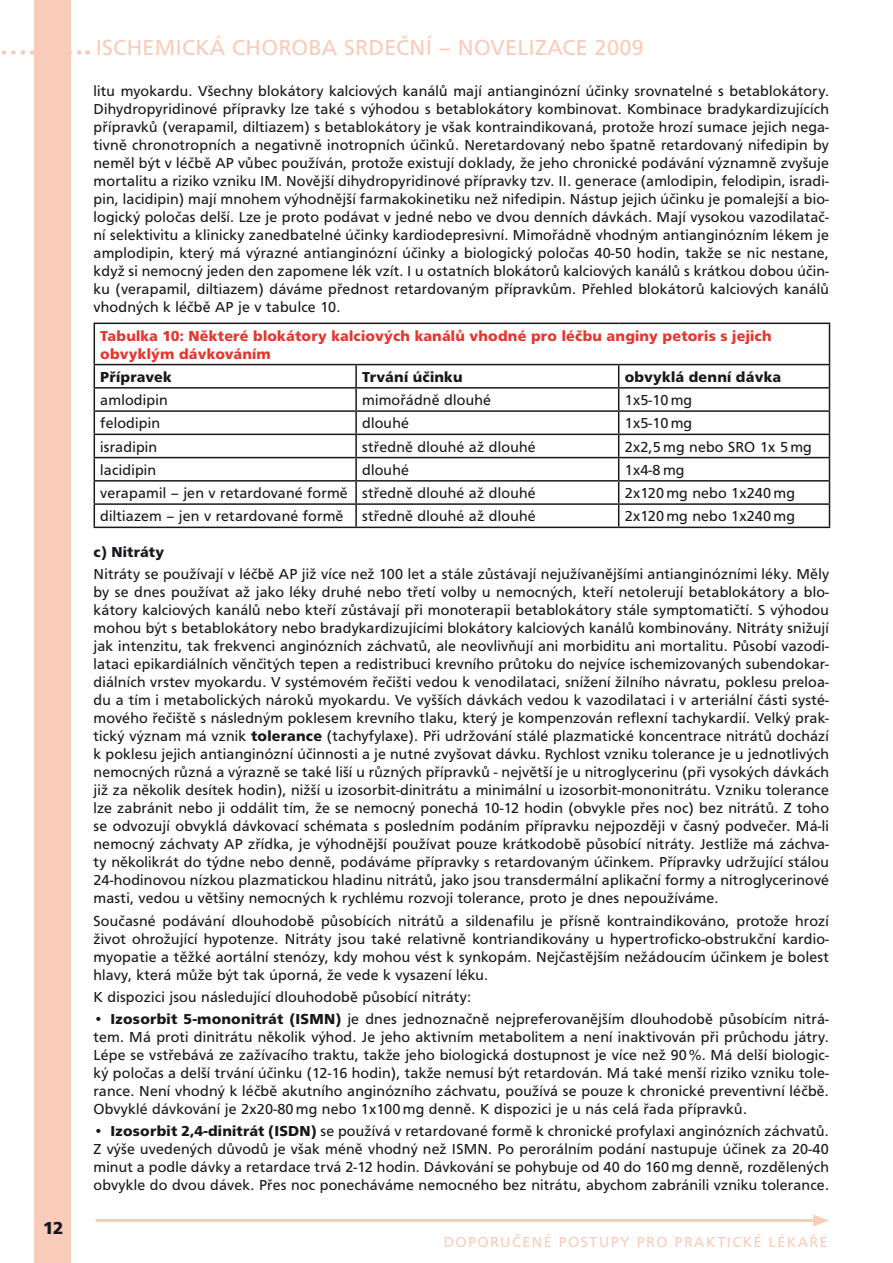
<style>
.page{position:relative;width:893px;height:1263px;background:#fff}
.page>*{position:absolute;margin:0;border:0;box-sizing:border-box;transform-origin:0 0}
.t1{font:22.5px "Frutus TEE";letter-spacing:.015em;color:#f9ccb9}
.t2{font:700 18px "Frutus TEE";color:#1a171c}
.t3{font:15px/18px "Frutus TEE";letter-spacing:.015em;color:#1a171c;text-align:justify}
.t4{font:700 15px/18px "Frutus TEE";letter-spacing:.015em;color:#e5352c}
.t5{font:700 15px "Frutus TEE";letter-spacing:.015em;color:#1a171c}
.t6{font:15px "Frutus TEE";letter-spacing:.1em;color:#f9ccb9}
.s1{font-weight:700}
</style>
<div class="page">
<hr style="left:96px;top:1219px;width:723px;height:3px;background:#f9ccb9">
<svg style="left:813px;top:1214px;width:16px;height:12px"></svg>
<svg style="left:1px;top:50px;width:87px;height:5px"></svg>
<div style="left:34px;top:0;width:37px;height:1263px;background:#f9ccb9"></div>
<hr style="left:94px;top:323px;width:262px;height:1px;background:#1a171c">
<hr style="left:94px;top:324px;width:1px;height:40px;background:#1a171c">
<hr style="left:356px;top:323px;width:263px;height:1px;background:#1a171c">
<hr style="left:619px;top:323px;width:211px;height:1px;background:#1a171c">
<hr style="left:829px;top:324px;width:1px;height:40px;background:#1a171c">
<hr style="left:94px;top:364px;width:262px;height:1px;background:#1a171c">
<hr style="left:356px;top:364px;width:263px;height:1px;background:#1a171c">
<hr style="left:355px;top:365px;width:2px;height:22px;background:#1a171c">
<hr style="left:619px;top:364px;width:211px;height:1px;background:#1a171c">
<hr style="left:94px;top:387px;width:262px;height:2px;background:#1a171c">
<hr style="left:356px;top:387px;width:263px;height:2px;background:#1a171c">
<hr style="left:355px;top:389px;width:2px;height:21px;background:#1a171c">
<hr style="left:619px;top:387px;width:211px;height:2px;background:#1a171c">
<hr style="left:94px;top:410px;width:262px;height:2px;background:#1a171c">
<hr style="left:356px;top:410px;width:263px;height:2px;background:#1a171c">
<hr style="left:355px;top:412px;width:2px;height:22px;background:#1a171c">
<hr style="left:619px;top:410px;width:211px;height:2px;background:#1a171c">
<hr style="left:94px;top:434px;width:262px;height:1px;background:#1a171c">
<hr style="left:356px;top:434px;width:263px;height:1px;background:#1a171c">
<hr style="left:355px;top:435px;width:2px;height:22px;background:#1a171c">
<hr style="left:619px;top:434px;width:211px;height:1px;background:#1a171c">
<hr style="left:94px;top:457px;width:262px;height:1px;background:#1a171c">
<hr style="left:356px;top:457px;width:263px;height:1px;background:#1a171c">
<hr style="left:355px;top:458px;width:2px;height:22px;background:#1a171c">
<hr style="left:619px;top:457px;width:211px;height:1px;background:#1a171c">
<hr style="left:94px;top:480px;width:262px;height:2px;background:#1a171c">
<hr style="left:356px;top:480px;width:263px;height:2px;background:#1a171c">
<hr style="left:355px;top:482px;width:2px;height:21px;background:#1a171c">
<hr style="left:619px;top:480px;width:211px;height:2px;background:#1a171c">
<hr style="left:94px;top:503px;width:262px;height:2px;background:#1a171c">
<svg style="left:94px;top:365px;width:1px;height:162px"></svg>
<hr style="left:356px;top:503px;width:263px;height:2px;background:#1a171c">
<hr style="left:355px;top:505px;width:2px;height:22px;background:#1a171c">
<hr style="left:619px;top:503px;width:211px;height:2px;background:#1a171c">
<svg style="left:618px;top:365px;width:1px;height:162px"></svg>
<svg style="left:829px;top:365px;width:1px;height:162px"></svg>
<hr style="left:94px;top:527px;width:262px;height:1px;background:#1a171c">
<hr style="left:356px;top:527px;width:263px;height:1px;background:#1a171c">
<hr style="left:619px;top:527px;width:211px;height:1px;background:#1a171c">
<p class="t2" style="left:43px;top:1217px;width:22px">12</p>
<h1 class="t1" style="left:96px;top:35px;width:550px">ISchemi cká choroba srdeční – novelizace 2009</h1>
<p class="t3" style="left:94px;top:82px;width:737px">litu myokardu. Všechny blokátory kalciových kanálů mají antianginózní účinky srovnatelné s betablokátory.<br>Dihydropyridinové přípravky lze také s výhodou s betablokátory kombinovat. Kombinace bradykardizujících přípravků (verapamil, diltiazem) s betablokátory je však kontraindikovaná, protože hrozí sumace jejich nega&shy;tivně chronotropních a negativně inotropních účinků. N eretardovaný nebo špatně retardovaný nifedipin by neměl být v léčbě AP vůbec používán, protože existují doklady, že jeho chronické podávání významně zvyšuje mortalitu a riziko vzniku IM . Novější dihydropyridinové přípravky tzv. II. generace (amlodipin, felodipin, isradi&shy;pin, lacidipin) mají mnohem výhodnější farmakokinetiku než nifedipin. Nástup jejich účinku je pomalejší a bio&shy;logický poločas delší. Lze je proto podávat v jedné nebo ve dvou denních dávkách. M ají vysokou vazodilatač&shy;ní selektivitu a klinicky zanedbatelné účinky kardiodepresivní. M imořádně vhodným antianginózním lékem je amplodipin, který má výrazné antianginózní účinky a biologický poločas 40-50 hodin, takže se nic nestane, když si nemocný jeden den zapomene lék vzít. I u ostatních blokátorů kalciových kanálů s krátkou dobou účin&shy;ku (verapamil, diltiazem) dáváme přednost retardovaným přípravkům. Přehled blokátorů kalciových kanálů vhodných k léčbě AP je v tabulce 10.</p>
<p class="t4" style="left:100px;top:327px;width:673px">Tabulka 10: Některé blokátory kalciových kanálů vhodné pro léčbu anginy petoris s jejich obvyklým dávkováním</p>
<p class="t5" style="left:100px;top:368px;width:73px">Přípravek</p>
<p class="t5" style="left:362px;top:368px;width:102px">Trvání účinku</p>
<p class="t5" style="left:625px;top:368px;width:158px">obvyklá denní dávka</p>
<p class="t3" style="left:100px;top:391px;width:69px">amlodipin</p>
<p class="t3" style="left:362px;top:391px;width:130px">mimořádně dlouhé</p>
<p class="t3" style="left:625px;top:391px;width:69px">1x5-10 mg</p>
<p class="t3" style="left:100px;top:414px;width:61px">felodipin</p>
<p class="t3" style="left:362px;top:414px;width:48px">dlouhé</p>
<p class="t3" style="left:625px;top:414px;width:69px">1x5-10 mg</p>
<p class="t3" style="left:100px;top:438px;width:58px">isradipin</p>
<p class="t3" style="left:362px;top:438px;width:175px">středně dlouhé až dlouhé</p>
<p class="t3" style="left:625px;top:438px;width:189px">2x2,5 mg nebo SRO 1x 5 mg</p>
<p class="t3" style="left:100px;top:461px;width:57px">lacidipin</p>
<p class="t3" style="left:362px;top:461px;width:48px">dlouhé</p>
<p class="t3" style="left:625px;top:461px;width:61px">1x4-8 mg</p>
<p class="t3" style="left:100px;top:484px;width:437px">verapamil – jen v retardované formě středně dlouhé až dlouhé</p>
<p class="t3" style="left:625px;top:484px;width:172px">2x120 mg nebo 1x240 mg</p>
<p class="t3" style="left:100px;top:507px;width:245px">diltiazem – jen v retardované formě</p>
<p class="t3" style="left:362px;top:507px;width:175px">středně dlouhé až dlouhé</p>
<p class="t3" style="left:625px;top:507px;width:172px">2x120 mg nebo 1x240 mg</p>
<p class="t5" style="left:94px;top:543px;width:72px">c) Nitráty</p>
<p class="t3" style="left:94px;top:565px;width:737px">N itráty se používají v léčbě AP již více než 100 let a stále zůstávají nejužívanějšími antianginózními léky. Měly by se dnes používat až jako léky druhé nebo třetí volby u nemocných, kteří netolerují betablokátory a blo&shy;kátory kalciových kanálů nebo kteří zůstávají při monoterapii betablokátory stále symptomatičtí. S výhodou mohou být s betablokátory nebo bradykardizujícími blokátory kalciových kanálů kombinovány. N itráty snižují jak intenzitu, tak frekvenci anginózních záchvatů, ale neovlivňují ani morbiditu ani mortalitu. Působí vazodi&shy;lataci epikardiálních věnčitých tepen a redistribuci krevního průtoku do nejvíce ischemizovaných subendokar&shy;diálních vrstev myokardu. V systémovém řečišti vedou k venodilataci, snížení žilního návratu, poklesu preloa&shy;du a tím i metabolických nároků myokardu. Ve vyšších dávkách vedou k vazodilataci i v arteriální části systé&shy;mového řečiště s následným poklesem krevního tlaku, který je kompenzován reflexní tachykardií. Velký prak&shy;tický význam má vznik <span class="s1">tolerance</span> (tachyfylaxe). Při udržování stálé plazmatické koncentrace nitrátů dochází k poklesu jejich antianginózní účinnosti a je nutné zvyšovat dávku. Rychlost vzniku tolerance je u jednotlivých nemocných různá a výrazně se také liší u různých přípravků - největší je u nitroglycerinu (při vysokých dávkách již za několik desítek hodin), nižší u izosorbit-dinitrátu a minimální u izosorbit-mononitrátu. Vzniku tolerance lze zabránit nebo ji oddálit tím, že se nemocný ponechá 10-12 hodin (obvykle přes noc) bez nitrátů. Z toho se odvozují obvyklá dávkovací schémata s posledním podáním přípravku nejpozději v časný podvečer. M á-li nemocný záchvaty AP zřídka, je výhodnější používat pouze krátkodobě působící nitráty. Jestliže má záchva&shy;ty několikrát do týdne nebo denně, podáváme přípravky s retardovaným účinkem. Přípravky udržující stálou 24-hodinovou nízkou plazmatickou hladinu nitrátů, jako jsou transdermální aplikační formy a nitroglycerinové masti, vedou u většiny nemocných k rychlému rozvoji tolerance, proto je dnes nepoužíváme.</p>
<p class="t3" style="left:93px;top:912px;width:737px">Současné podávání dlouhodobě působících nitrátů a sildenafilu je přísně kontraindikováno, protože hrozí život ohrožující hypotenze. N itráty jsou také relativně kontriandikovány u hypertroficko-obstrukční kardio&shy;myopatie a těžké aortální stenózy, kdy mohou vést k synkopám. N ejčastějším nežádoucím účinkem je bolest hlavy, která může být tak úporná, že vede k vysazení léku.</p>
<p class="t3" style="left:93px;top:988px;width:379px">K dispozici jsou následující dlouhodobě působící nitráty:</p>
<p class="t3" style="left:93px;top:1010px;width:737px">• <span class="s1">Izosorbit 5-mononitrát (ISMN)</span> je dnes jednoznačně nejpreferovanějším dlouhodobě působícím nitrá&shy;tem. M á proti dinitrátu několik výhod. Je jeho aktivním metabolitem a není inaktivován při průchodu játry.<br>Lépe se vstřebává ze zažívacího traktu, takže jeho biologická dostupnost je více než 90 %. M á delší biologic&shy;ký poločas a delší trvání účinku (12-16 hodin), takže nemusí být retardován. Má také menší riziko vzniku tole&shy;rance. N ení vhodný k léčbě akutního anginózního záchvatu, používá se pouze k chronické preventivní léčbě.<br>Obvyklé dávkování je 2x20-80 mg nebo 1x100 mg denně. K dispozici je u nás celá řada přípravků.</p>
<p class="t3" style="left:93px;top:1122px;width:737px">• <span class="s1">Izosorbit 2,4-dinitrát (ISDN)</span> se používá v retardované formě k chronické profylaxi anginózních záchvatů.<br>Z výše uvedených důvodů je však méně vhodný než ISMN . Po perorálním podání nastupuje účinek za 20-40 minut a podle dávky a retardace trvá 2-12 hodin. Dávkování se pohybuje od 40 do 160 mg denně, rozdělených obvykle do dvou dávek. Přes noc ponecháváme nemocného bez nitrátu, abychom zabránili vzniku tolerance.</p>
<p class="t6" style="left:444px;top:1234px;width:385px">doporu čené postupy pro prakti cké lékaře</p>
</div>
